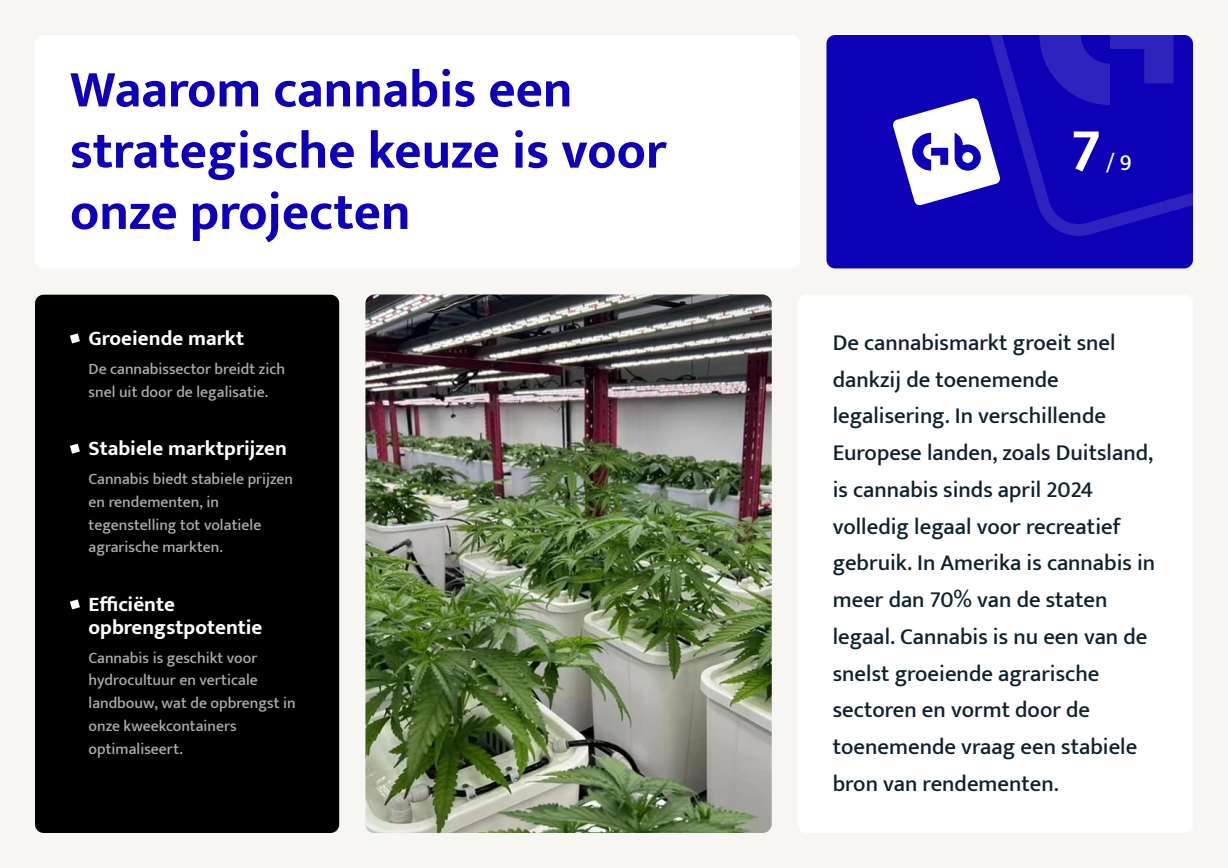
<style>
.page{position:relative;width:1228px;height:868px;background:#f7f6f2}
.page>*{position:absolute;margin:0;border:0;box-sizing:border-box;transform-origin:0 0}
.t1{font:700 61.25px "Mukta";color:#fff}
.t2{font:700 52.5px/61.2px "Mukta";color:#0d00b7}
.t3{font:500 22.75px/36.8px "Mukta";color:#0e212e}
.t4{font:500 22.75px "Mukta";color:#fff}
.t5{font:700 21px/22.8px "Mukta";color:#fff}
.t6{font:500 15.75px/22.8px "Mukta";color:rgb(232 232 232/.75)}
</style>
<div class="page">
<div style="left:35px;top:35px;width:765px;height:233px;background:#fff"></div>
<div style="left:826px;top:35px;width:367px;height:233px;background:#0d00b7"></div>
<svg style="left:892px;top:98px;width:74px;height:108px"></svg>
<svg style="left:966px;top:35px;width:227px;height:201px;background:#1d11bb"></svg>
<svg style="left:1039px;top:35px;width:134px;height:70px;background:#1e12bb"></svg>
<div style="left:798px;top:295px;width:395px;height:538px;background:#fff"></div>
<div style="left:35px;top:295px;width:304px;height:538px;background:#000"></div>
<svg style="left:70px;top:333px;width:10px;height:10px"></svg>
<svg style="left:70px;top:444px;width:10px;height:10px"></svg>
<svg style="left:70px;top:599px;width:10px;height:10px"></svg>
<img style="left:365px;top:295px;width:406px;height:538px">
<h2 class="t2" style="left:70px;top:58px;width:598px">Waarom cannabis een strategische keuze is voor onze projecten</h2>
<p class="t5" style="left:89px;top:326px;width:157px">Groeiende markt</p>
<p class="t6" style="left:89px;top:357px;width:198px">De cannabissector breidt zich snel uit door de legalisatie.</p>
<p class="t5" style="left:89px;top:436px;width:200px">Stabiele marktprijzen</p>
<p class="t6" style="left:89px;top:467px;width:206px">Cannabis biedt stabiele prijzen en rendementen, in tegenstelling tot volatiele agrarische markten.</p>
<p class="t5" style="left:89px;top:592px;width:175px">Efficiënte opbrengstpotentie</p>
<p class="t6" style="left:89px;top:646px;width:209px">Cannabis is geschikt voor hydrocultuur en verticale landbouw, wat de opbrengst in onze kweekcontainers optimaliseert.</p>
<h1 class="t1" style="left:1071px;top:113px;width:32px">7</h1>
<p class="t4" style="left:1106px;top:149px;width:27px">/9</p>
<p class="t3" style="left:833px;top:324px;width:324px">De cannabismarkt groeit snel dankzij de toenemende legalisering. In verschillende<br>Europese landen, zoals Duitsland, is cannabis sinds april 2024 volledig legaal voor recreatief gebruik. In Amerika is cannabis in meer dan 70% van de staten legaal. Cannabis is nu een van de snelst groeiende agrarische sectoren en vormt door de toenemende vraag een stabiele bron van rendementen.</p>
</div>
